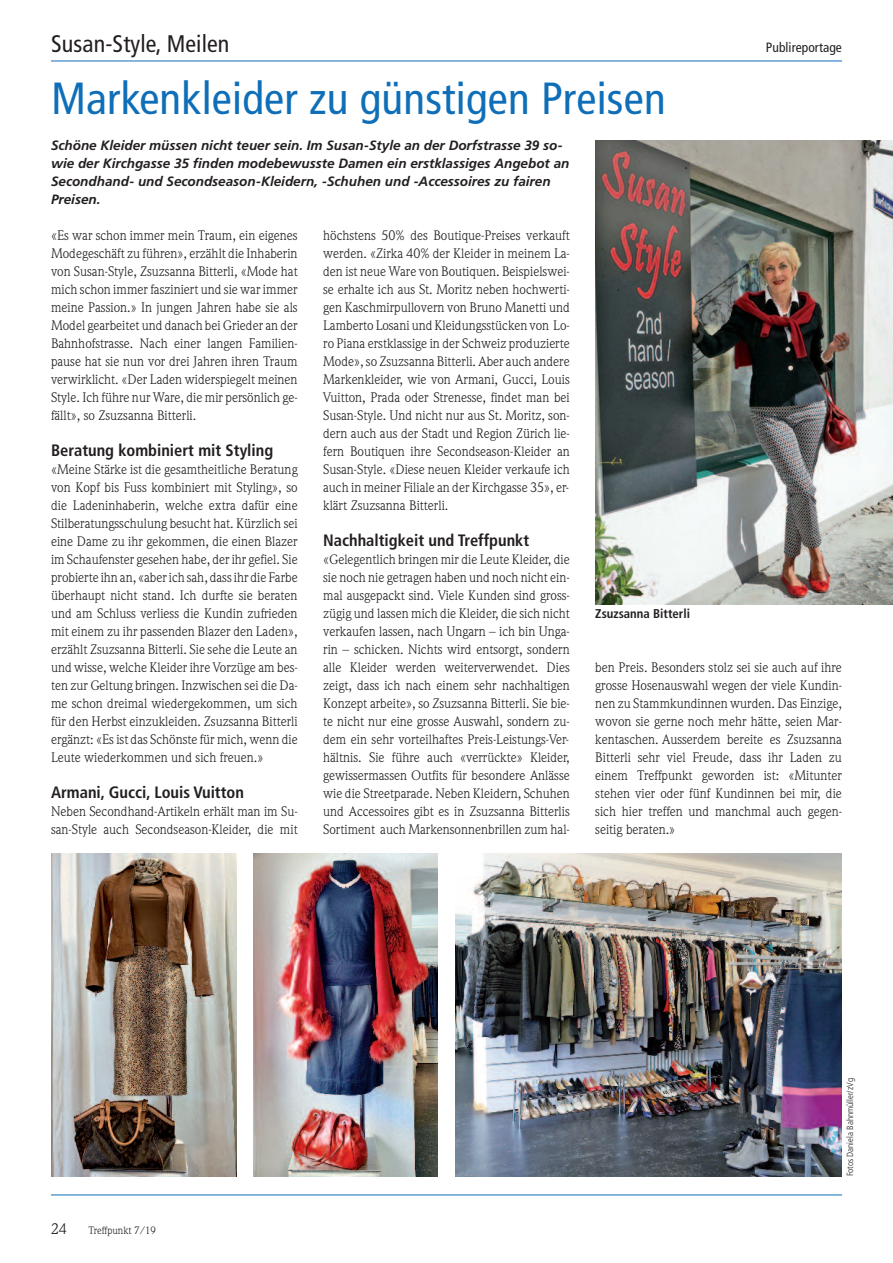
<style>
.page{position:relative;width:893px;height:1263px;background:#fff}
.page>*{position:absolute;margin:0;border:0;box-sizing:border-box;transform-origin:0 0}
.t1{font:condensed 45px "Frutiger";letter-spacing:.005em;color:#0f6eb8}
.t2{font:condensed 24px "Frutiger";letter-spacing:.005em;color:#231f20}
.t3{font:700 condensed 16.5px "Frutiger";color:#231f20}
.t4{font:15px "Weidemann";color:#231f20}
.t5{font:13.5px/18px "Weidemann";color:#231f20;text-align:justify}
.t6{font:italic 700 13.5px/18px "Frutiger";color:#231f20}
.t7{font:condensed 13.5px "Frutiger";letter-spacing:.005em;color:#231f20}
.t8{font:700 condensed 12.75px "Frutiger";color:#231f20}
.t9{font:10.5px "Weidemann";color:#231f20}
.t10{font:300 condensed 9px "Frutiger";color:#231f20}
</style>
<div class="page">
<hr style="left:51px;top:1194px;width:791px;height:1px;background:#0f6eb8">
<hr style="left:51px;top:61px;width:791px;height:1px;background:#0f6eb8">
<img style="left:253px;top:853px;width:185px;height:323px">
<img style="left:51px;top:853px;width:185px;height:323px">
<img style="left:455px;top:853px;width:387px;height:323px">
<img style="left:595px;top:140px;width:298px;height:464px">
<h2 class="t2" style="left:51px;top:34px;width:180px">Susan-Style, Meilen</h2>
<p class="t7" style="left:766px;top:42px;width:78px">Publireportage</p>
<h1 class="t1" style="left:51px;top:80px;width:616px">Markenkleider zu günstigen Preisen</h1>
<p class="t6" style="left:51px;top:137px;width:520px">Schöne Kleider müssen nicht teuer sein. Im Susan-Style an der Dorfstrasse 39 so&shy;wie der Kirchgasse 35 finden modebewusste Damen ein erstklassiges Angebot an Secondhand- und Secondseason-Kleidern, -Schuhen und -Accessoires zu fairen Preisen.</p>
<p class="t5" style="left:51px;top:227px;width:248px">«Es war schon immer mein Traum, ein eigenes Modegeschäft zu führen», erzählt die Inhaberin von Susan-Style, Zsuzsanna Bitterli, «Mode hat mich schon immer fasziniert und sie war immer meine Passion.» In jungen Jahren habe sie als Model gearbeitet und danach bei Grieder an der Bahnhofstrasse. Nach einer langen Familien&shy;pause hat sie nun vor drei Jahren ihren Traum verwirklicht. «Der Laden widerspiegelt meinen Style. Ich führe nur Ware, die mir persönlich ge&shy;fällt», so Zsuzsanna Bitterli.</p>
<p class="t3" style="left:51px;top:443px;width:224px">Beratung kombiniert mit Styling</p>
<p class="t5" style="left:51px;top:461px;width:248px">«Meine Stärke ist die gesamtheitliche Beratung von Kopf bis Fuss kombiniert mit Styling», so die Ladeninhaberin, welche extra dafür eine Stilberatungsschulung besucht hat. Kürzlich sei eine Dame zu ihr gekommen, die einen Blazer im Schaufenster gesehen habe, der ihr gefiel. Sie probierte ihn an, «aberich sah, dassihr die Farbe überhaupt nicht stand. Ich durfte sie beraten und am Schluss verliess die Kundin zufrieden mit einem zu ihr passenden Blazer den Laden», erzählt Zsuzsanna Bitterli. Sie sehe die Leute an und wisse, welche Kleider ihre Vorzüge am bes&shy;ten zur Geltung bringen. Inzwischen sei die Da&shy;me schon dreimal wiedergekommen, um sich für den Herbst einzukleiden. Zsuzsanna Bitterli ergänzt: «Es ist das Schönste für mich, wenn die Leute wiederkommen und sich freuen.»</p>
<p class="t3" style="left:51px;top:785px;width:194px">Armani, Gucci, Louis Vuitton</p>
<p class="t5" style="left:51px;top:803px;width:248px">Neben Secondhand-Artikeln erhält man im Su&shy;san-Style auch Secondseason-Kleider, die mit</p>
<p class="t5" style="left:323px;top:227px;width:248px">höchstens 50% des Boutique-Preises verkauft werden. «Zirka 40% der Kleider in meinem La&shy;den ist neue Ware von Boutiquen. Beispielswei&shy;se erhalte ich aus St. Moritz neben hochwerti&shy;gen Kaschmirpullovern von Bruno Manetti und Lamberto Losani und Kleidungsstücken von Lo&shy;ro Piana erstklassige in der Schweiz produzierte Mode», so Zsuzsanna Bitterli. Aber auch andere Markenkleider, wie von Armani, Gucci, Louis Vuitton, Prada oder Strenesse, findet man bei Susan-Style. Und nicht nur aus St. Moritz, son&shy;dern auch aus der Stadt und Region Zürich lie&shy;fern Boutiquen ihre Secondseason-Kleider an Susan-Style. «Diese neuen Kleider verkaufe ich auch in meiner Filiale an der Kirchgasse 35», er&shy;klärt Zsuzsanna Bitterli.</p>
<p class="t3" style="left:323px;top:533px;width:208px">Nachhaltigkeit und Treffpunkt</p>
<p class="t5" style="left:323px;top:551px;width:248px">«Gelegentlich bringen mir die Leute Kleider, die sie noch nie getragen haben und noch nicht ein&shy;mal ausgepackt sind. Viele Kunden sind gross&shy;zügig und lassen mich die Kleider, die sich nicht verkaufen lassen, nach Ungarn – ich bin Unga&shy;rin – schicken. Nichts wird entsorgt, sondern alle Kleider werden weiterverwendet. Dies zeigt, dass ich nach einem sehr nachhaltigen Konzept arbeite», so Zsuzsanna Bitterli. Sie bie&shy;te nicht nur eine grosse Auswahl, sondern zu&shy;dem ein sehr vorteilhaftes Preis-Leistungs-Ver&shy;hältnis. Sie führe auch «verrückte» Kleider, gewissermassen Outfits für besondere Anlässe wie die Streetparade. Neben Kleidern, Schuhen und Accessoires gibt es in Zsuzsanna Bitterlis Sortiment auch Markensonnenbrillen zum hal-</p>
<p class="t8" style="left:595px;top:608px;width:96px">Zsuzsanna Bitterli</p>
<p class="t5" style="left:595px;top:659px;width:248px">ben Preis. Besonders stolz sei sie auch auf ihre grosse Hosenauswahl wegen der viele Kundin&shy;nen zu Stammkundinnen wurden. Das Einzige, wovon sie gerne noch mehr hätte, seien Mar&shy;kentaschen. Ausserdem bereite es Zsuzsanna Bitterli sehr viel Freude, dass ihr Laden zu einem Treffpunkt geworden ist: «Mitunter stehen vier oder fünf Kundinnen bei mir, die sich hier treffen und manchmal auch gegen&shy;seitig beraten.»</p>
<p class="t4" style="left:51px;top:1223px;width:17px">24</p>
<p class="t9" style="left:88px;top:1226px;width:69px">Treffpunkt 7/19</p>
<p class="t10" style="left:846px;top:1176px;width:100px;rotate:-90deg">Fotos Daniela Bahnmüller/zVg</p>
</div>
